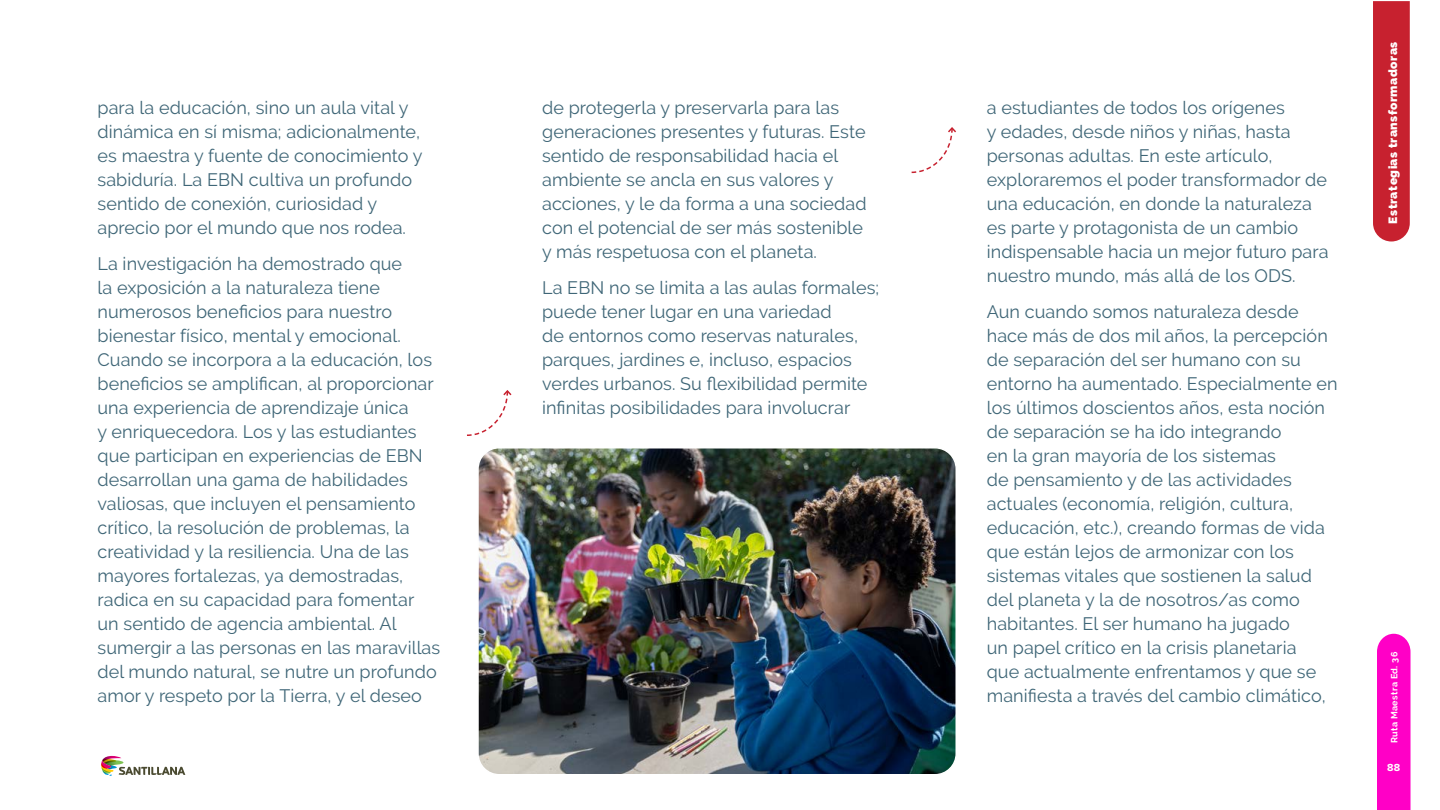
<style>
.page{position:relative;width:1440px;height:810px;background:#fff}
.page>*{position:absolute;margin:0;border:0;box-sizing:border-box;transform-origin:0 0}
.t1{font:18px/24px "Raleway";letter-spacing:.005em;color:#3f6677}
.t2{font:900 12px "Raleway";letter-spacing:.04em;color:#fff}
.t3{font:700 10.65px "Proxima Nova";color:#fff}
.t4{font:700 9px "Raleway";letter-spacing:.04em;color:#fff}
</style>
<div class="page">
<img style="left:480px;top:450px;width:474px;height:323px">
<div style="left:477px;top:447px;width:480px;height:329px;border:2px solid #fff;border-radius:21px"></div>
<svg style="left:467px;top:390px;width:45px;height:46px"></svg>
<svg style="left:911px;top:127px;width:45px;height:47px"></svg>
<div style="left:1377px;top:634px;width:34px;height:176px;background:#ff00c6"></div>
<div style="left:1373px;top:1px;width:37px;height:241px;background:#c7212f"></div>
<svg style="left:101px;top:755px;width:84px;height:21px"></svg>
<p class="t1" style="left:98px;top:96px;width:327px">para la educación, sino un aula vital y dinámica en sí misma; adicionalmente, es maestra y fuente de conocimiento y sabiduría. La EBN cultiva un profundo sentido de conexión, curiosidad y aprecio por el mundo que nos rodea.</p>
<p class="t1" style="left:98px;top:252px;width:344px">La investigación ha demostrado que<br>la exposición a la naturaleza tiene numerosos beneficios para nuestro bienestar físico, mental y emocional.<br>Cuando se incorpora a la educación, los beneficios se amplifican, al proporcionar una experiencia de aprendizaje única<br>y enriquecedora. Los y las estudiantes que participan en experiencias de EBN desarrollan una gama de habilidades valiosas, que incluyen el pensamiento crítico, la resolución de problemas, la creatividad y la resiliencia. Una de las mayores fortalezas, ya demostradas, radica en su capacidad para fomentar<br>un sentido de agencia ambiental. Al sumergir a las personas en las maravillas del mundo natural, se nutre un profundo amor y respeto por la Tierra, y el deseo</p>
<p class="t1" style="left:542px;top:96px;width:326px">de protegerla y preservarla para las generaciones presentes y futuras. Este sentido de responsabilidad hacia el ambiente se ancla en sus valores y acciones, y le da forma a una sociedad con el potencial de ser más sostenible y más respetuosa con el planeta.</p>
<p class="t1" style="left:542px;top:276px;width:339px">La EBN no se limita a las aulas formales; puede tener lugar en una variedad<br>de entornos como reservas naturales, parques, jardines e, incluso, espacios verdes urbanos. Su flexibilidad permite infinitas posibilidades para involucrar</p>
<p class="t1" style="left:987px;top:96px;width:343px">a estudiantes de todos los orígenes<br>y edades, desde niños y niñas, hasta personas adultas. En este artículo, exploraremos el poder transformador de una educación, en donde la naturaleza es parte y protagonista de un cambio indispensable hacia un mejor futuro para nuestro mundo, más allá de los ODS.</p>
<p class="t1" style="left:987px;top:300px;width:352px">Aun cuando somos naturaleza desde hace más de dos mil años, la percepción de separación del ser humano con su entorno ha aumentado. Especialmente en los últimos doscientos años, esta noción de separación se ha ido integrando<br>en la gran mayoría de los sistemas<br>de pensamiento y de las actividades actuales (economía, religión, cultura, educación, etc.), creando formas de vida que están lejos de armonizar con los sistemas vitales que sostienen la salud del planeta y la de nosotros/as como habitantes. El ser humano ha jugado<br>un papel crítico en la crisis planetaria<br>que actualmente enfrentamos y que se manifiesta a través del cambio climático,</p>
<p class="t2" style="left:1386px;top:224px;width:183px;rotate:-90deg">Estrategias transformadoras</p>
<p class="t4" style="left:1389px;top:743px;width:93px;rotate:-90deg">Ruta Maestra Ed. 36</p>
<p class="t3" style="left:1387px;top:759px;width:14px">88</p>
</div>
